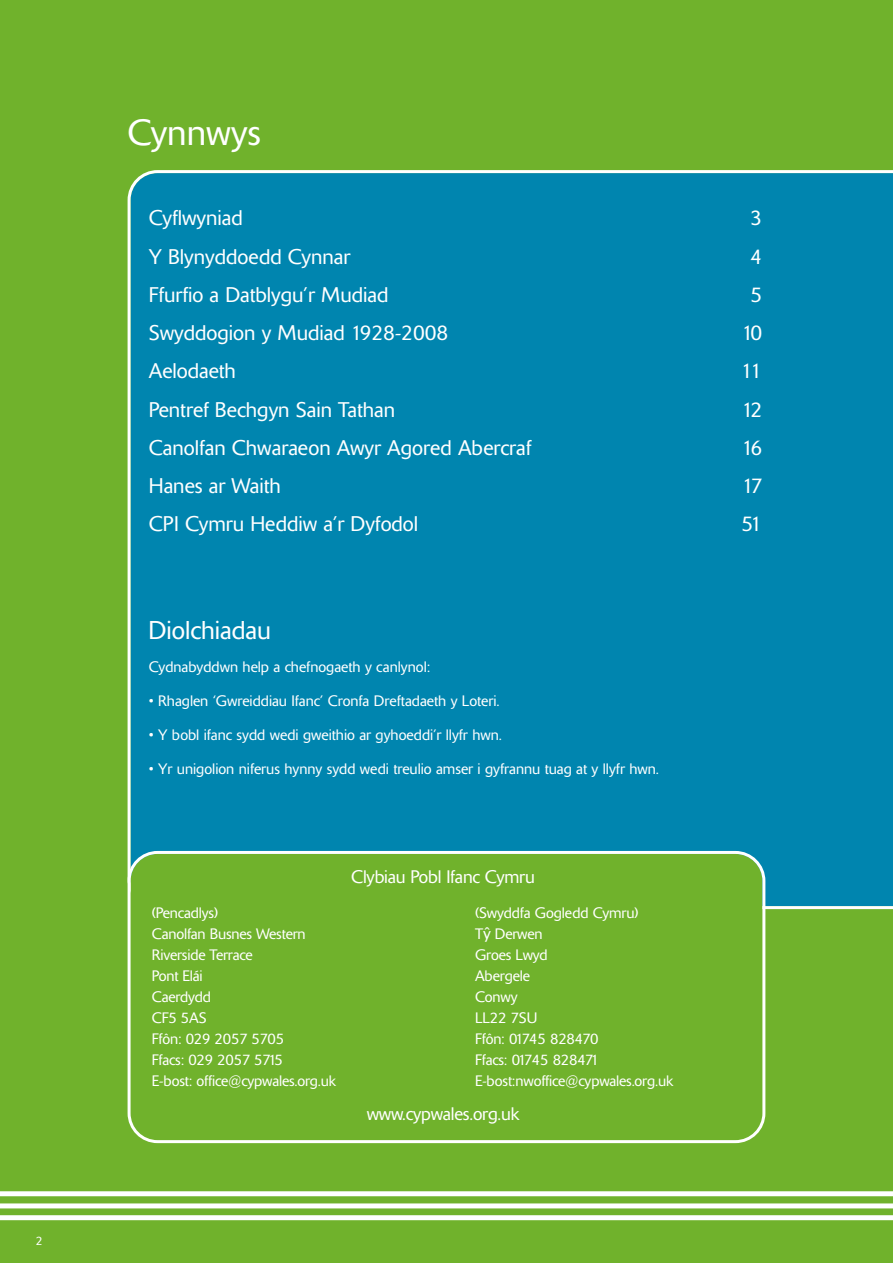
<style>
.page{position:relative;width:893px;height:1263px;background:#70b22c}
.page>*{position:absolute;margin:0;border:0;box-sizing:border-box;transform-origin:0 0}
.t1{font:300 36px "Delta";color:#fff}
.t2{font:300 25.5px "Delta";color:#fff}
.t3{font:300 21px "Delta";color:#fff}
.t4{font:300 18px "Delta";letter-spacing:-.01em;color:#fff}
.t5{font:300 15px/21px "Delta";letter-spacing:-.005em;color:#fff}
.t6{font:300 12px "Delta";color:#fff}
.s1{font-family:"Lucida Grande";font-weight:400}
</style>
<div class="page">
<svg style="left:0;top:1191px;width:893px;height:29px"></svg>
<div style="left:128px;top:170px;width:765px;height:739px;background:#0085af"></div>
<svg style="left:128px;top:851px;width:637px;height:292px"></svg>
<p class="t6" style="left:36px;top:1236px;width:8px">2</p>
<h1 class="t1" style="left:128px;top:119px;width:135px">Cynnwys</h1>
<h3 class="t3" style="left:149px;top:210px;width:96px">Cyflwyniad</h3>
<h3 class="t3" style="left:750px;top:210px;width:13px">3</h3>
<h3 class="t3" style="left:149px;top:249px;width:203px">Y Blynyddoedd Cynnar</h3>
<h3 class="t3" style="left:750px;top:249px;width:13px">4</h3>
<h3 class="t3" style="left:149px;top:287px;width:241px">Ffurfio a Datblygu’r Mudiad</h3>
<h3 class="t3" style="left:751px;top:287px;width:13px">5</h3>
<h3 class="t3" style="left:149px;top:325px;width:301px">Swyddogion y Mudiad 1928-2008</h3>
<h3 class="t3" style="left:742px;top:325px;width:22px">10</h3>
<h3 class="t3" style="left:149px;top:363px;width:89px">Aelodaeth</h3>
<h3 class="t3" style="left:741px;top:363px;width:22px">11</h3>
<h3 class="t3" style="left:149px;top:402px;width:248px">Pentref Bechgyn Sain Tathan</h3>
<h3 class="t3" style="left:742px;top:402px;width:22px">12</h3>
<h3 class="t3" style="left:149px;top:440px;width:384px">Canolfan Chwaraeon Awyr Agored Abercraf</h3>
<h3 class="t3" style="left:742px;top:440px;width:22px">16</h3>
<h3 class="t3" style="left:149px;top:478px;width:134px">Hanes ar Waith</h3>
<h3 class="t3" style="left:742px;top:478px;width:22px">17</h3>
<h3 class="t3" style="left:149px;top:516px;width:271px">CPI Cymru Heddiw a’r Dyfodol</h3>
<h3 class="t3" style="left:741px;top:516px;width:22px">51</h3>
<h2 class="t2" style="left:149px;top:621px;width:124px">Diolchiadau</h2>
<p class="t5" style="left:149px;top:658px;width:283px">Cydnabyddwn help a chefnogaeth y canlynol:</p>
<p class="t5" style="left:149px;top:692px;width:352px">• Rhaglen ‘Gwreiddiau Ifanc’ Cronfa Dreftadaeth y Loteri.</p>
<p class="t5" style="left:149px;top:726px;width:355px">• Y bobl ifanc sydd wedi gweithio ar gyhoeddi’r llyfr hwn.</p>
<p class="t5" style="left:149px;top:759px;width:512px">• Yr unigolion niferus hynny sydd wedi treulio amser i gyfrannu tuag at y llyfr hwn.</p>
<p class="t4" style="left:351px;top:870px;width:185px">Clybiau Pobl Ifanc Cymru</p>
<p class="t5" style="left:152px;top:904px;width:186px">(Pencadlys)<br>Canolfan Busnes Western<br>Riverside Terrace<br>Pont Elái<br>Caerdydd<br>CF5 5AS<br>Ffôn: 029 2057 5705<br>Ffacs: 029 2057 5715<br>E-bost: office@cypwales.org.uk</p>
<p class="t5" style="left:475px;top:904px;width:200px">(Swyddfa Gogledd Cymru)<br>T<span class="s1">ŷ</span> Derwen<br>Groes Lwyd<br>Abergele<br>Conwy<br>LL22 7SU<br>Ffôn: 01745 828470<br>Ffacs: 01745 828471<br>E-bost:nwoffice@cypwales.org.uk</p>
<p class="t4" style="left:367px;top:1107px;width:154px">www.cypwales.org.uk</p>
</div>
